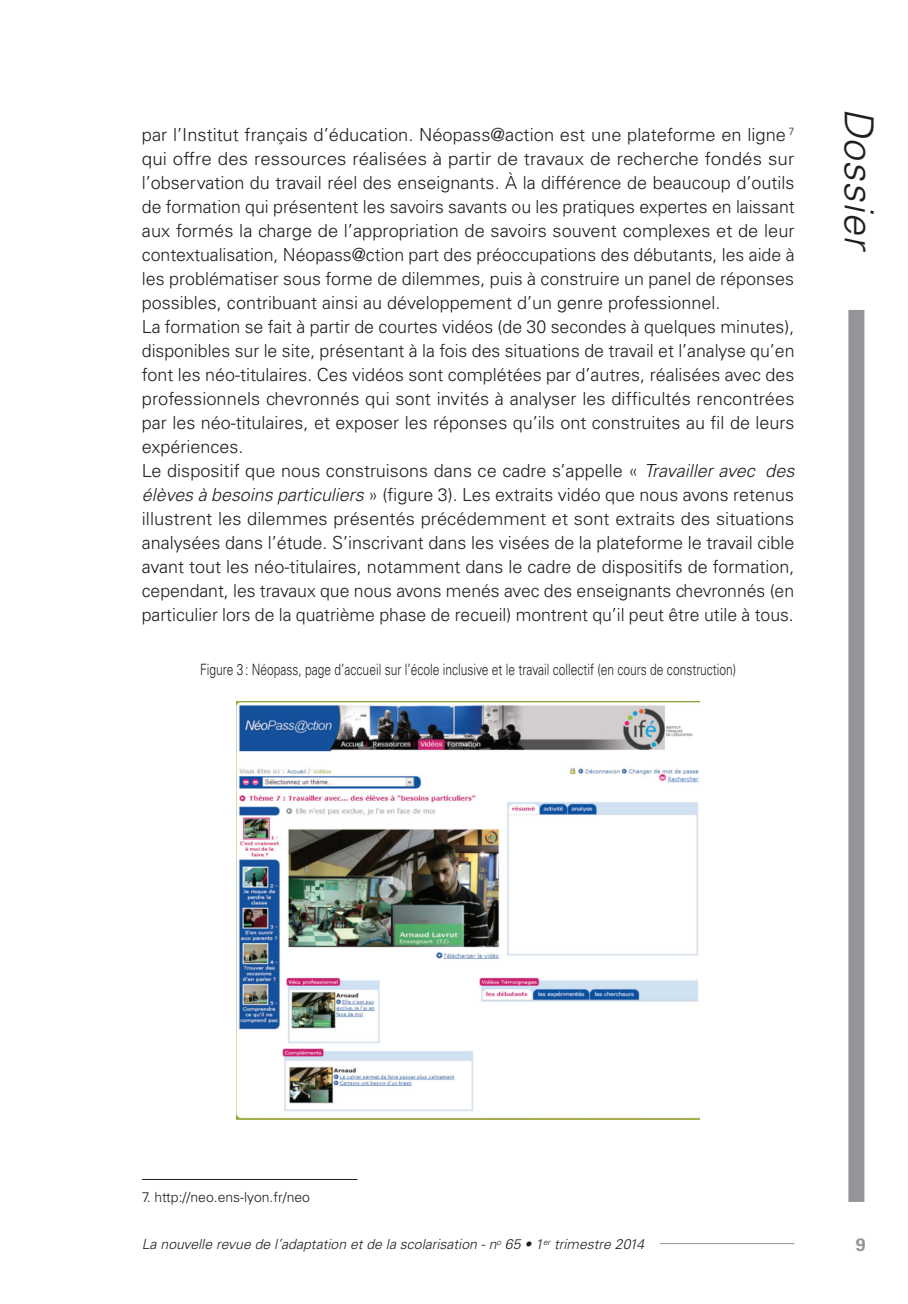
<style>
.page{position:relative;width:908px;height:1304px;background:#fff}
.page>*{position:absolute;margin:0;border:0;box-sizing:border-box;transform-origin:0 0}
.t1{font:italic 300 40px "Univers";color:#231f20}
.t2{font:300 18px/24px "Univers";color:#231f20}
.t3{font:700 18px "Univers";color:#939598}
.t4{font:300 15.6px "Univers";color:#231f20;scale:.77 1}
.t5{font:italic 300 14px "Univers";color:#231f20}
.t6{font:300 14px "Univers";color:#231f20}
.s1{font-style:italic}
</style>
<div class="page">
<div style="left:848px;top:310px;width:16px;height:892px;background:#939598"></div>
<hr style="left:659px;top:1243px;width:135px;height:1px;background:#939598">
<img style="left:236px;top:701px;width:463px;height:418px">
<hr style="left:142px;top:1179px;width:215px;height:1px;background:#231f20">
<p class="t2" style="left:142px;top:123px;width:654px">par l’Institut français d’éducation. Néopass@action est une plateforme en ligne <sup>7 </sup>qui offre des ressources réalisées à partir de travaux de recherche fondés sur l’observation du travail réel des enseignants. À la différence de beaucoup d’outils de formation qui présentent les savoirs savants ou les pratiques expertes en laissant aux formés la charge de l’appropriation de savoirs souvent complexes et de leur contextualisation, Néopass@ction part des préoccupations des débutants, les aide à les problématiser sous forme de dilemmes, puis à construire un panel de réponses possibles, contribuant ainsi au développement d’un genre professionnel.<br>La formation se fait à partir de courtes vidéos (de 30 secondes à quelques minutes), disponibles sur le site, présentant à la fois des situations de travail et l’analyse qu’en font les néo-titulaires. Ces vidéos sont complétées par d’autres, réalisées avec des professionnels chevronnés qui sont invités à analyser les difficultés rencontrées par les néo-titulaires, et exposer les réponses qu’ils ont construites au fil de leurs expériences.<br>Le dispositif que nous construisons dans ce cadre s’appelle « <span class="s1">Travailler avec des élèves à besoins particuliers</span> » (figure 3). Les extraits vidéo que nous avons retenus illustrent les dilemmes présentés précédemment et sont extraits des situations analysées dans l’étude. S’inscrivant dans les visées de la plateforme le travail cible avant tout les néo-titulaires, notamment dans le cadre de dispositifs de formation, cependant, les travaux que nous avons menés avec des enseignants chevronnés (en particulier lors de la quatrième phase de recueil) montrent qu’il peut être utile à tous.</p>
<p class="t4" style="left:200px;top:660px;width:697px">Figure 3: Néopass, page d’accueil sur l’école inclusive et le travail collectif (en cours de construction)</p>
<h1 class="t1" style="left:882px;top:108px;width:146px;rotate:90deg">Dossier</h1>
<p class="t6" style="left:142px;top:1188px;width:170px">7. http://neo.ens-lyon.fr/neo</p>
<p class="t5" style="left:142px;top:1236px;width:503px">La nouvelle revue de l’adaptation et de la scolarisation - n<sup>o</sup> 65 • 1<sup>er</sup> trimestre 2014</p>
<p class="t3" style="left:855px;top:1233px;width:12px">9</p>
</div>
